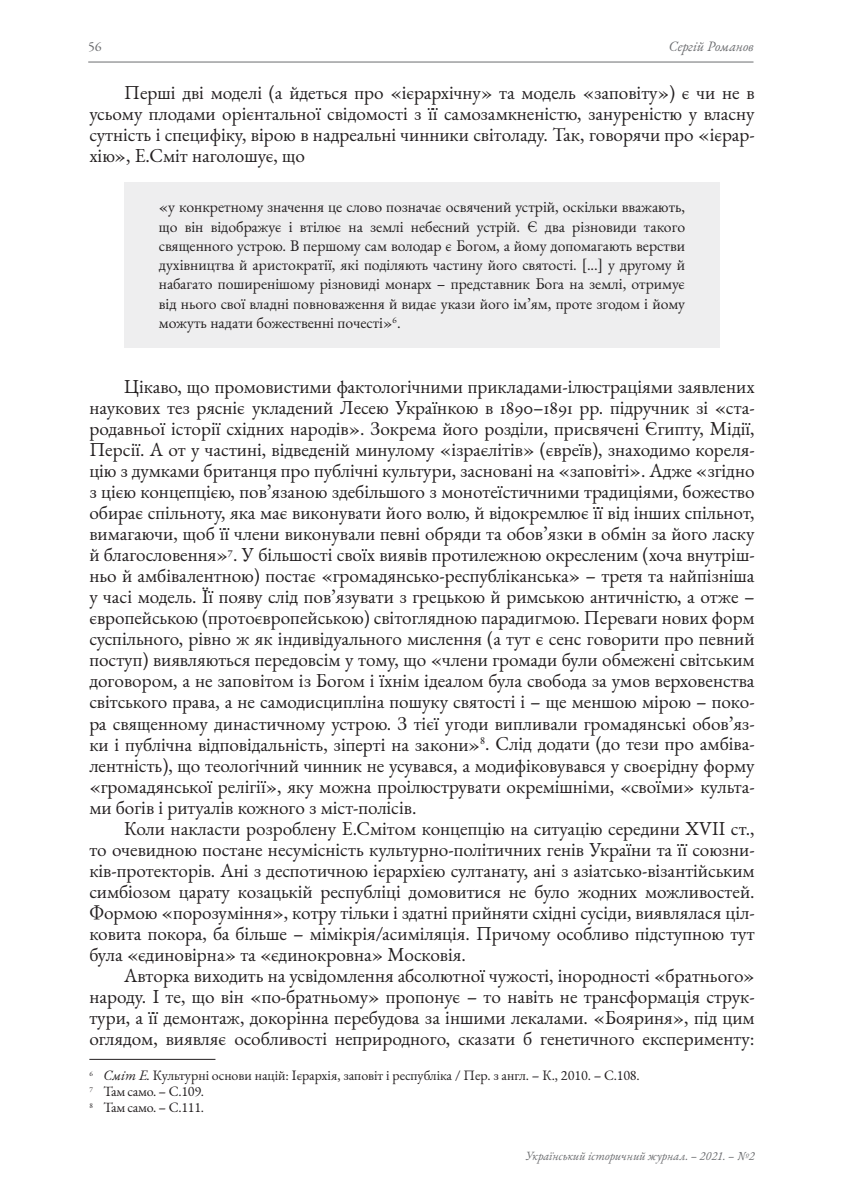
<style>
.page{position:relative;width:844px;height:1191px;background:#fff}
.page>*{position:absolute;margin:0;border:0;box-sizing:border-box;transform-origin:0 0}
.t1{font:19.25px/21px "EB Garamond";color:#231f20;text-align:justify}
.t2{font:15.75px/19.2px "EB Garamond";color:#231f20;text-align:justify}
.t3{font:14px/15.8px "EB Garamond";color:#231f20}
.t4{font:italic 14px "EB Garamond";color:#6c6d70}
.t5{font:14px "EB Garamond";color:#6c6d70}
.t6{font:italic 12.25px "EB Garamond";color:#6c6d70}
.s1{font-style:italic}
</style>
<div class="page">
<hr style="left:88px;top:62px;width:665px;height:1px;background:#6c6d70">
<div style="left:124px;top:182px;width:595px;height:165px;background:#eeeeef"></div>
<hr style="left:89px;top:1059px;width:126px;height:1px;background:#231f20">
<p class="t5" style="left:88px;top:37px;width:15px">56</p>
<p class="t4" style="left:668px;top:37px;width:86px">Сергій Романов</p>
<p class="t1" style="left:89px;top:82px;width:666px;text-indent:35px">Перші дві моделі (а йдеться про «ієрархічну» та модель «заповіту») є чи не в усьому плодами орієнтальної свідомості з її самозамкненістю, зануреністю у власну сутність і специфіку, вірою в надреальні чинники світоладу. Так, говорячи про «ієрар&shy;хію», Е.Сміт наголошує, що</p>
<p class="t2" style="left:159px;top:198px;width:527px">«у конкретному значення це слово позначає освячений устрій, оскільки вважають, що він відображує і втілює на землі небесний устрій. Є два різновиди такого священного устрою. В першому сам володар є Богом, а йому допомагають верстви духівництва й аристократії, які поділяють частину його святості. [...] у другому й набагато поширенішому різновиді монарх – представник Бога на землі, отримує від нього свої владні повноваження й видає укази його ім’ям, проте згодом і йому можуть надати божественні почесті»<sup>6</sup>.</p>
<p class="t1" style="left:89px;top:376px;width:666px;text-indent:35px">Цікаво, що промовистими фактологічними прикладами-ілюстраціями заявлених наукових тез рясніє укладений Лесею Українкою в 1890–1891 рр. підручник зі «ста&shy;родавньої історії східних народів». Зокрема його розділи, присвячені Єгипту, Мідії, Персії. А от у частині, відведеній минулому «ізраєлітів» (євреїв), знаходимо кореля&shy;цію з думками британця про публічні культури, засновані на «заповіті». Адже «згідно з цією концепцією, пов’язаною здебільшого з монотеїстичними традиціями, божество обирає спільноту, яка має виконувати його волю, й відокремлює її від інших спільнот, вимагаючи, щоб її члени виконували певні обряди та обов’язки в обмін за його ласку й благословення»<sup>7</sup>. У більшості своїх виявів протилежною окресленим (хоча внутріш&shy;ньо й амбівалентною) постає «громадянсько-республіканська» – третя та найпізніша у часі модель. Її появу слід пов’язувати з грецькою й римською античністю, а отже – європейською (протоєвропейською) світоглядною парадигмою. Переваги нових форм суспільного, рівно ж як індивідуального мислення (а тут є сенс говорити про певний поступ) виявляються передовсім у тому, що «члени громади були обмежені світським договором, а не заповітом із Богом і їхнім ідеалом була свобода за умов верховенства світського права, а не самодисципліна пошуку святості і – ще меншою мірою – поко&shy;ра священному династичному устрою. З тієї угоди випливали громадянські обов’яз&shy;ки і публічна відповідальність, зіперті на закони»<sup>8</sup>. Слід додати (до тези про амбіва&shy;лентність), що теологічний чинник не усувався, а модифіковувався у своєрідну форму «громадянської релігії», яку можна проілюструвати окремішніми, «своїми» культа&shy;ми богів і ритуалів кожного з міст-полісів.</p>
<p class="t1" style="left:89px;top:817px;width:666px;text-indent:35px">Коли накласти розроблену Е.Смітом концепцію на ситуацію середини ХVІІ ст., то очевидною постане несумісність культурно-політичних генів України та її союзни&shy;ків-протекторів. Ані з деспотичною ієрархією султанату, ані з азіатсько-візантійським симбіозом царату козацькій республіці домовитися не було жодних можливостей.<br>Формою «порозуміння», котру тільки і здатні прийняти східні сусіди, виявлялася ціл&shy;ковита покора, ба більше – мімікрія/асиміляція. Причому особливо підступною тут була «єдиновірна» та «єдинокровна» Московія.</p>
<p class="t1" style="left:89px;top:964px;width:666px;text-indent:35px">Авторка виходить на усвідомлення абсолютної чужості, інородності «братнього» народу. І те, що він «по-братньому» пропонує – то навіть не трансформація струк&shy;тури, а її демонтаж, докорінна перебудова за іншими лекалами. «Бояриня», під цим оглядом, виявляє особливості неприродного, сказати б генетичного експерименту:</p>
<p class="t3" style="left:89px;top:1067px;width:551px"><sup>6</sup> <span class="s1">Сміт Е.</span> Культурні основи націй: Ієрархія, заповіт і республіка / Пер. з англ. – К., 2010. – С.108.<br><sup>7</sup> Там само. – С.109.<br><sup>8</sup> Там само. – С.111.</p>
<p class="t6" style="left:525px;top:1148px;width:230px">Український історичний журнал. – 2021. – №2</p>
</div>
